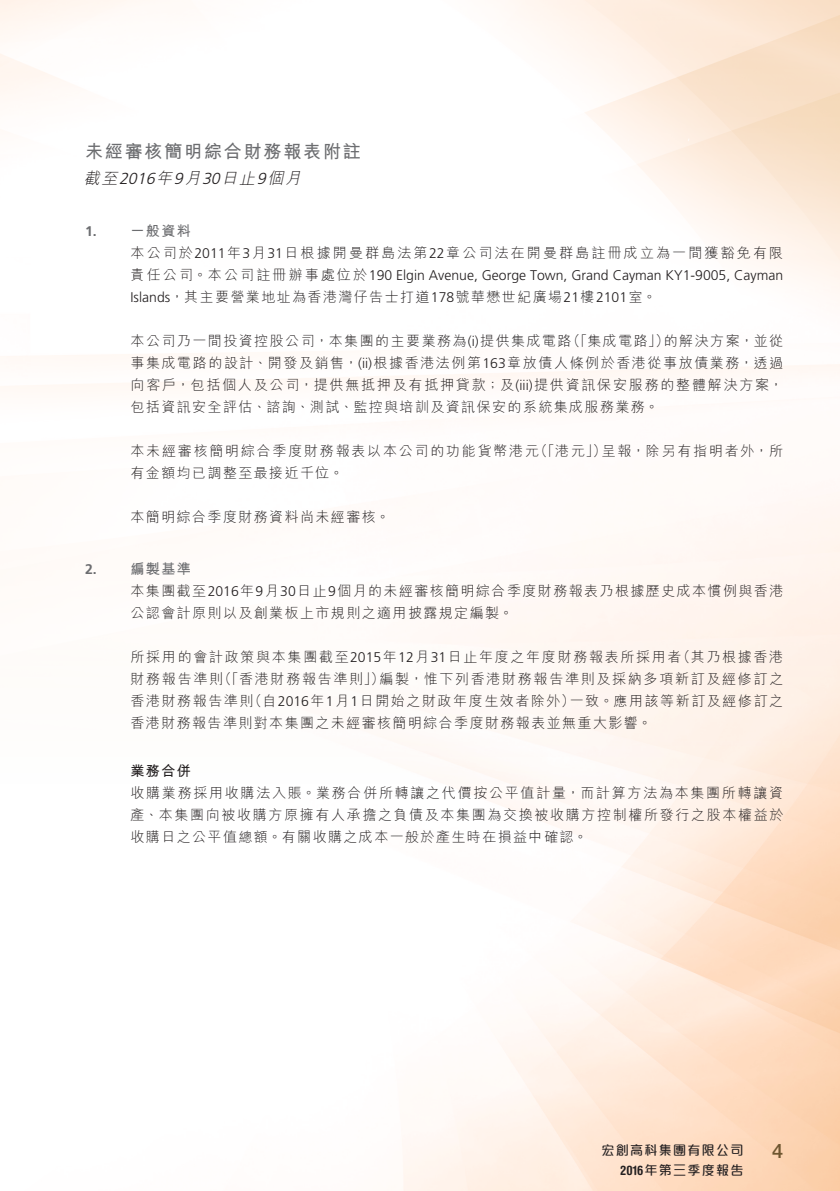
<style>
.page{position:relative;width:840px;height:1191px;background:#fff}
.page>*{position:absolute;margin:0;border:0;box-sizing:border-box;transform-origin:0 0}
.t1{font:500 20px "Helvetica Neue LT Std";color:#6e5630}
._02_H2{font:700 18px "M Hei HK";letter-spacing:.1em;color:#6c6d70}
._00_Body_Text{font:italic 300 16px "M Hei HK";color:#231f20}
._06_Notes{font:300 14px/22px "M Hei HK";letter-spacing:.11em;color:#231f20}
._07_Notes_H1{font:700 14px "M Hei HK";letter-spacing:.1em;color:#6c6d70}
._07_Notes_H1-2{font:700 14px "Frutiger LT Std";color:#6c6d70}
._08_Notes_H2{font:700 14px "M Hei HK";color:#231f20}
.t2{font:500 13px/19.8px "M Elle HK";letter-spacing:.1em;color:#231f20;text-align:right}
.s1{font-family:"Frutiger LT Std"}
.s2{font-family:"Helvetica Rounded LT Std";font-weight:700;font-stretch:condensed}
</style>
<div class="page">
<p class="_02_H2" style="left:85px;top:138px;width:277px">未經審核簡明綜合財務報表附註</p>
<p class="_00_Body_Text" style="left:84px;top:170px;width:222px">截至<span class="s1">2016</span>年<span class="s1">9</span>月<span class="s1">30</span>日止<span class="s1">9</span>個月</p>
<p class="_07_Notes_H1" style="left:130px;top:221px;width:62px">一般資料</p>
<p class="_07_Notes_H1-2" style="left:85px;top:223px;width:13px">1.</p>
<p class="_07_Notes_H1-2" style="left:85px;top:561px;width:13px">2.</p>
<p class="_06_Notes" style="left:130px;top:241px;width:653px;text-align:justify">本公司於<span class="s1">2011</span>年<span class="s1">3</span>月<span class="s1">31</span>日根據開曼群島法第<span class="s1">22</span>章公司法在開曼群島註冊成立為一間獲豁免有限責任公司。本公司註冊辦事處位於<span class="s1">190 Elgin Avenue, George Town, Grand Cayman KY1-9005, Cayman Islands</span>，其主要營業地址為香港灣仔告士打道<span class="s1">178</span>號華懋世紀廣場<span class="s1">21</span>樓<span class="s1">2101</span>室。</p>
<p class="_06_Notes" style="left:663px;top:329px;width:121px">的解決方案，並從</p>
<p class="_06_Notes" style="left:566px;top:329px;width:104px">（「集成電路」）</p>
<p class="_06_Notes" style="left:130px;top:329px;width:654px">本公司乃一間投資控股公司，本集團的主要業務為 <span class="s1">)i(</span> 提供集成電路<br>事集成電路的設計、開發及銷售， <span class="s1">)i i(</span> 根據香港法例第<span class="s1">163</span>章放債人條例於香港從事放債業務，透過向客戶，包括個人及公司，提供無抵押及有抵押貸款；及<span class="s1">(iii)</span>提供資訊保安服務的整體解決方案，包括資訊安全評估、諮詢、測試、監控與培訓及資訊保安的系統集成服務業務。</p>
<p class="_06_Notes" style="left:601px;top:439px;width:183px">呈報，除另有指明者外，所</p>
<p class="_06_Notes" style="left:533px;top:439px;width:74px">（「港元」）</p>
<p class="_06_Notes" style="left:130px;top:439px;width:410px">本未經審核簡明綜合季度財務報表以本公司的功能貨幣港元有金額均已調整至最接近千位。</p>
<p class="_06_Notes" style="left:130px;top:505px;width:261px">本簡明綜合季度財務資料尚未經審核。</p>
<p class="_07_Notes_H1" style="left:130px;top:559px;width:62px">編製基準</p>
<p class="_06_Notes" style="left:130px;top:579px;width:654px">本集團截至<span class="s1">2016</span>年<span class="s1">9</span>月<span class="s1">30</span>日止<span class="s1">9</span>個月的未經審核簡明綜合季度財務報表乃根據歷史成本慣例與香港公認會計原則以及創業板上市規則之適用披露規定編製。</p>
<p class="_06_Notes" style="left:676px;top:645px;width:108px">（其乃根據香港</p>
<p class="_06_Notes" style="left:379px;top:645px;width:405px;text-indent:-249px">所採用的會計政策與本集團截至<span class="s1">2015</span>年<span class="s1">12</span>月<span class="s1">31</span>日止年度之年度財務報表所採用者<br>編製，惟下列香港財務報告準則及採納多項新訂及經修訂之</p>
<p class="_06_Notes" style="left:218px;top:667px;width:168px">（「香港財務報告準則」）</p>
<p class="_06_Notes" style="left:130px;top:667px;width:94px">財務報告準則</p>
<p class="_06_Notes" style="left:248px;top:689px;width:328px">（自<span class="s1">2016</span>年<span class="s1">1</span>月<span class="s1">1</span>日開始之財政年度生效者除外）</p>
<p class="_06_Notes" style="left:130px;top:689px;width:522px">香港財務報告準則<br>香港財務報告準則對本集團之未經審核簡明綜合季度財務報表並無重大影響。</p>
<p class="_08_Notes_H2" style="left:130px;top:760px;width:62px">業務合併</p>
<p class="_06_Notes" style="left:130px;top:781px;width:654px;text-align:justify">收購業務採用收購法入賬。業務合併所轉讓之代價按公平值計量，而計算方法為本集團所轉讓資產、本集團向被收購方原擁有人承擔之負債及本集團為交換被收購方控制權所發行之股本權益於收購日之公平值總額。有關收購之成本一般於產生時在損益中確認。</p>
<p class="_06_Notes" style="left:569px;top:689px;width:215px">一致。應用該等新訂及經修訂之</p>
<p class="t2" style="left:601px;top:1140px;width:143px">宏創高科集團有限公司<br><span class="s2">2016</span>年第三季度報告</p>
<h1 class="t1" style="left:771px;top:1138px;width:13px">4</h1>
</div>
